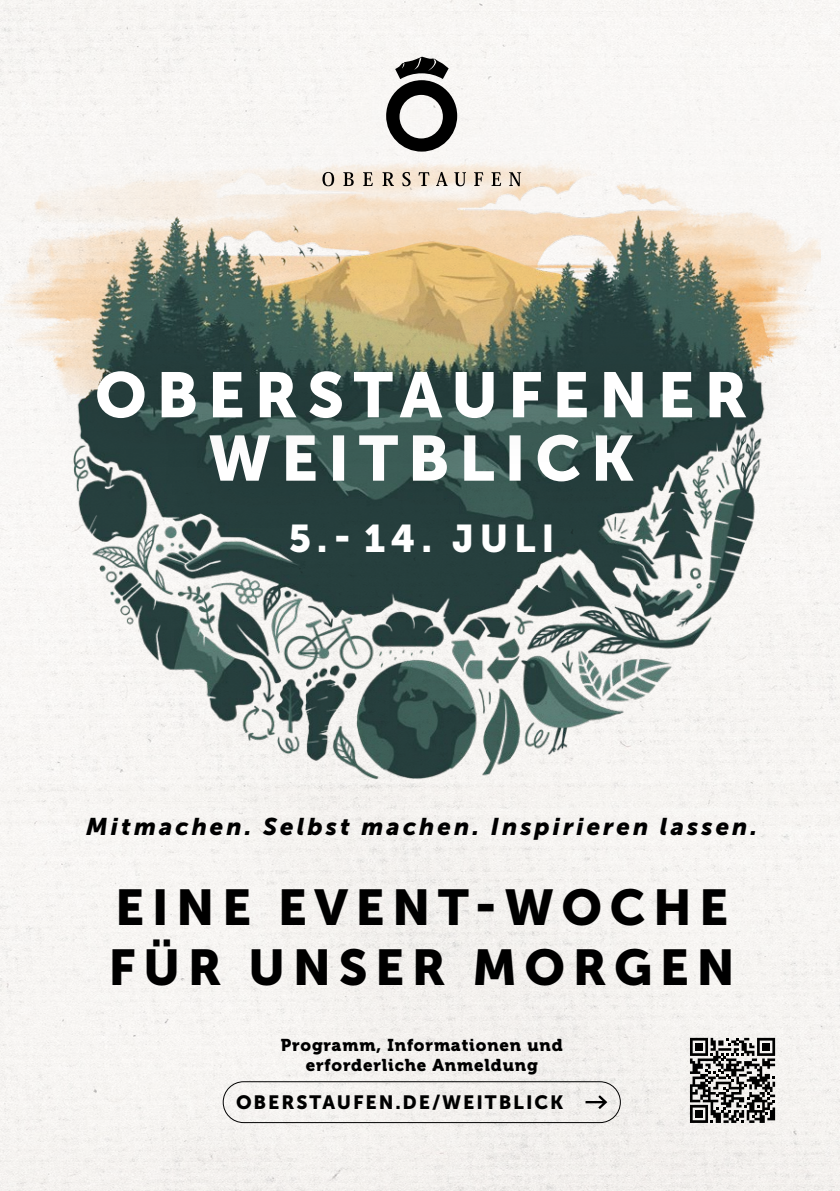
<style>
.page{position:relative;width:840px;height:1191px;background:#fff}
.page>*{position:absolute;margin:0;border:0;box-sizing:border-box;transform-origin:0 0}
.t1{font:50px/60px "Museo Sans 900";letter-spacing:.15em;color:#000}
.t2{font:38.4px "Museo Sans 900";letter-spacing:.15em;color:#fff}
.t3{font:italic 24px "Museo Sans 900";letter-spacing:.125em;color:#000}
.t4{font:19.2px "Museo Sans 900";letter-spacing:.1em;color:#000}
.t5{font:17px/20.4px "Museo 900";letter-spacing:.05em;color:#000;text-align:center}
</style>
<div class="page">
<div style="left:0;top:0;width:839px;height:1191px;background:#f6f4f2"></div>
<img style="left:0;top:131px;width:819px;height:697px">
<svg style="left:386px;top:57px;width:71px;height:95px"></svg>
<svg style="left:322px;top:172px;width:12px;height:14px"></svg>
<svg style="left:343px;top:172px;width:10px;height:14px"></svg>
<svg style="left:363px;top:172px;width:9px;height:14px"></svg>
<svg style="left:382px;top:172px;width:12px;height:14px"></svg>
<svg style="left:402px;top:172px;width:8px;height:14px"></svg>
<svg style="left:418px;top:172px;width:11px;height:14px"></svg>
<svg style="left:436px;top:172px;width:11px;height:14px"></svg>
<svg style="left:454px;top:172px;width:11px;height:14px"></svg>
<svg style="left:474px;top:172px;width:9px;height:14px"></svg>
<svg style="left:491px;top:172px;width:10px;height:14px"></svg>
<svg style="left:509px;top:172px;width:12px;height:14px"></svg>
<div style="left:148px;top:369px;width:545px;height:177px;background:#000;opacity:.2"></div>
<div style="left:34px;top:306px;width:772px;height:177px;background:#000;opacity:.2"></div>
<svg style="left:97px;top:371px;width:648px;height:47px"></svg>
<svg style="left:689px;top:1037px;width:85px;height:86px"></svg>
<div style="left:694px;top:1043px;width:8px;height:7px;background:#000"></div>
<div style="left:761px;top:1043px;width:8px;height:7px;background:#000"></div>
<div style="left:694px;top:1110px;width:8px;height:7px;background:#000"></div>
<svg style="left:222px;top:1081px;width:398px;height:42px"></svg>
<h2 class="t2" style="left:288px;top:516px;width:267px">5.- 14. JULI</h2>
<h3 class="t3" style="left:86px;top:812px;width:672px">Mitmachen. Selbst machen. Inspirieren lassen.</h3>
<h1 class="t1" style="left:108px;top:877px;width:627px">EINE EVENT-WOCHE<br>FÜR UNSER MORGEN</h1>
<p class="t5" style="left:281px;top:1034px;width:283px">Programm, Informationen und erforderliche Anmeldung</p>
<p class="t4" style="left:236px;top:1091px;width:329px">OBERSTAUFEN.DE/WEITBLICK</p>
</div>
